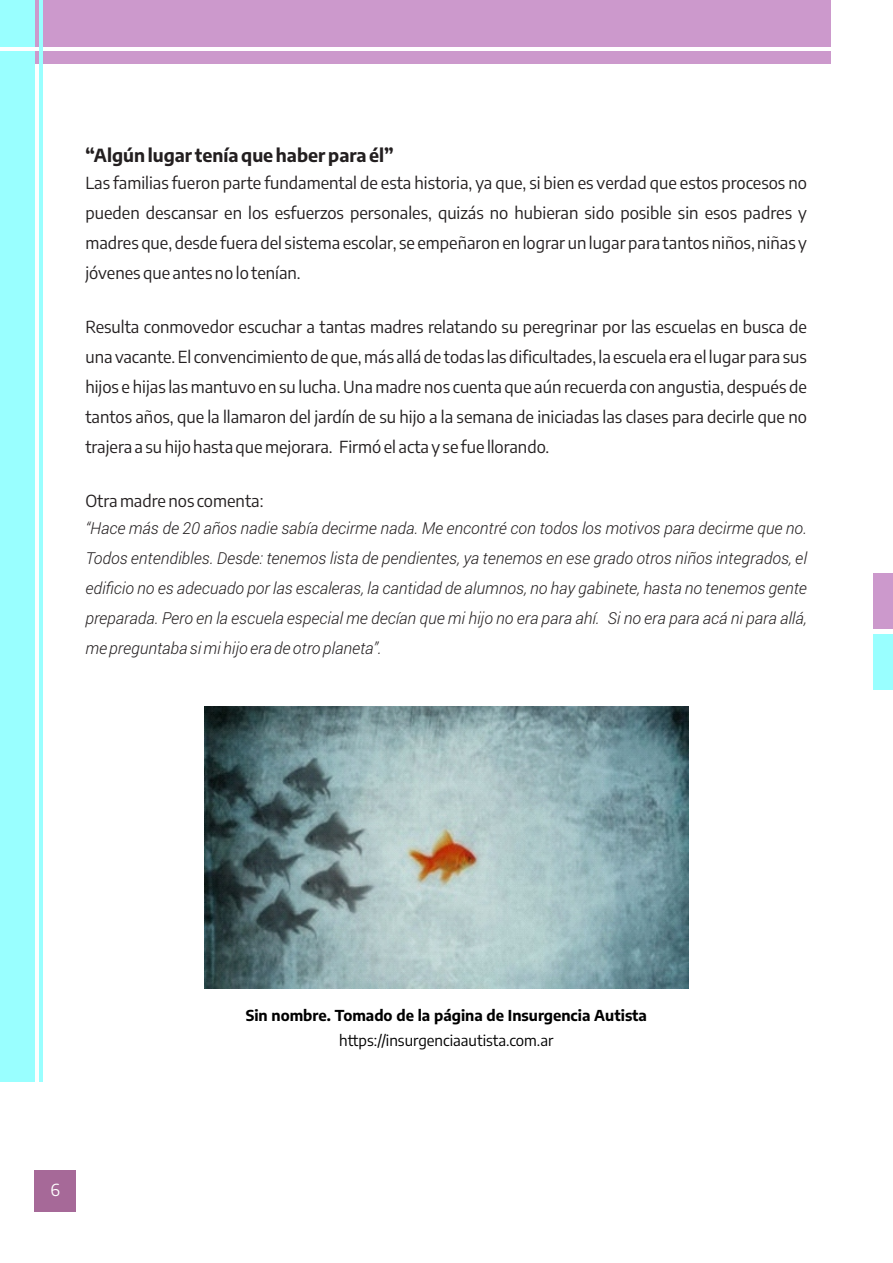
<style>
.page{position:relative;width:893px;height:1263px;background:#fff}
.page>*{position:absolute;margin:0;border:0;box-sizing:border-box;transform-origin:0 0}
.t1{font:700 18px "Encode Sans";color:#231f20}
.t2{font:16.5px/30px "Encode Sans";color:#231f20;text-align:justify}
.t3{font:italic 300 16.5px/30px "Roboto";color:#231f20;text-align:justify}
.t4{font:16.5px "Encode Sans";color:#fff}
.t5{font:700 15px "Encode Sans";color:#000}
.t6{font:15px "Encode Sans";color:#000}
</style>
<div class="page">
<img style="left:204px;top:706px;width:484px;height:283px">
<div style="left:0;top:0;width:830px;height:63px;background:#c9c"></div>
<div style="left:0;top:0;width:34px;height:1082px;background:#9ff"></div>
<hr style="left:0;top:47px;width:830px;height:3px;background:#fff">
<div style="left:874px;top:573px;width:19px;height:56px;background:#c9c"></div>
<div style="left:874px;top:634px;width:19px;height:56px;background:#9ff"></div>
<div style="left:34px;top:1170px;width:42px;height:42px;background:#a66998"></div>
<hr style="left:39px;top:0;width:3px;height:1082px;background:#9ff">
<p class="t1" style="left:85px;top:143px;width:310px">“Algún lugar tenía que haber para él”</p>
<p class="t2" style="left:85px;top:167px;width:723px">Las familias fueron parte fundamental de esta historia, ya que, si bien es verdad que estos procesos no pueden descansar en los esfuerzos personales, quizás no hubieran sido posible sin esos padres y madres que, desde fuera del sistema escolar, se empeñaron en lograr un lugar para tantos niños, niñas y jóvenes que antes no lo tenían.</p>
<p class="t2" style="left:85px;top:311px;width:723px">Resulta conmovedor escuchar a tantas madres relatando su peregrinar por las escuelas en busca de una vacante. El convencimiento de que, más allá de todas las dificultades, la escuela era el lugar para sus hijos e hijas las mantuvo en su lucha. Una madre nos cuenta que aún recuerda con angustia, después de tantos años, que la llamaron del jardín de su hijo a la semana de iniciadas las clases para decirle que no trajera a su hijo hasta que mejorara. Firmó el acta y se fue llorando.</p>
<p class="t2" style="left:85px;top:485px;width:180px">Otra madre nos comenta:</p>
<p class="t3" style="left:85px;top:512px;width:723px">“Hace más de 20 años nadie sabía decirme nada. Me encontré con todos los motivos para decirme que no.<br>Todos entendibles. Desde: tenemos lista de pendientes, ya tenemos en ese grado otros niños integrados, el edificio no es adecuado por las escaleras, la cantidad de alumnos, no hay gabinete, hasta no tenemos gente preparada. Pero en la escuela especial me decían que mi hijo no era para ahí. Si no era para acá ni para allá, me preguntaba si mi hijo era de otro planeta”.</p>
<p class="t4" style="left:50px;top:1179px;width:11px">6</p>
<p class="t5" style="left:246px;top:1005px;width:403px">Sin nombre. Tomado de la página de Insurgencia Autista</p>
<p class="t6" style="left:339px;top:1030px;width:216px">https://insurgenciaautista.com.ar</p>
</div>
